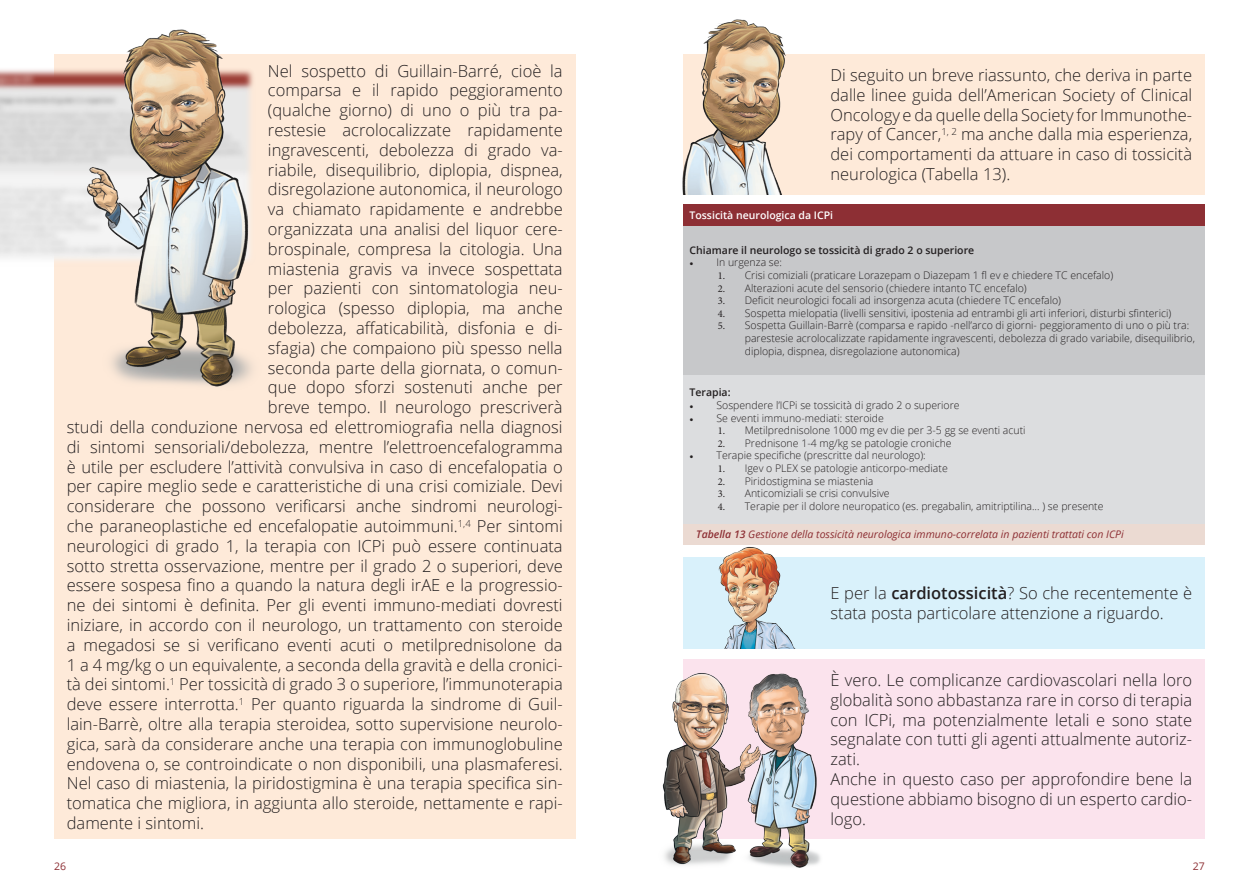
<style>
.page{position:relative;width:1259px;height:893px;background:#fff}
.page>*{position:absolute;margin:0;border:0;box-sizing:border-box;transform-origin:0 0}
.t1{font:300 16.5px/19.8px "Open Sans";color:#231f20}
.t2{font:300 10.5px/12.6px "Open Sans";color:#231f20}
.t3{font:italic 10.5px "Open Sans";color:#8d2f34}
.t4{font:600 10.5px "Open Sans";color:#231f20}
.t5{font:600 10.5px "Open Sans";color:#fff}
.t6{font:10.5px "Open Sans";color:#8d2f34}
.s1{font-family:"Minion Pro";font-weight:400}
.s2{font-weight:600}
</style>
<div class="page">
<div style="left:54px;top:54px;width:521px;height:785px;background:#feead9"></div>
<img style="left:0;top:69px;width:54px;height:189px">
<div style="left:683px;top:54px;width:522px;height:141px;background:#feead9"></div>
<div style="left:683px;top:659px;width:522px;height:180px;background:#fbe3ed"></div>
<div style="left:683px;top:523px;width:522px;height:22px;background:#ebdad2"></div>
<div style="left:683px;top:557px;width:522px;height:91px;background:#d9f1fb"></div>
<img style="left:54px;top:29px;width:200px;height:358px">
<div style="left:683px;top:205px;width:522px;height:21px;background:#8d2f34"></div>
<div style="left:683px;top:226px;width:522px;height:149px;background:#c7c8ca"></div>
<div style="left:683px;top:375px;width:522px;height:148px;background:#dcdddf"></div>
<img style="left:718px;top:547px;width:77px;height:101px">
<img style="left:682px;top:19px;width:104px;height:176px">
<img style="left:662px;top:673px;width:43px;height:192px">
<img style="left:705px;top:673px;width:116px;height:195px">
<p class="t1" style="left:268px;top:60px;width:296px">Nel sospetto di Guillain-Barré, cioè la</p>
<p class="t1" style="left:268px;top:80px;width:296px">comparsa e il rapido peggioramento</p>
<p class="t1" style="left:268px;top:100px;width:296px">(qualche giorno) di uno o più tra pa-</p>
<p class="t1" style="left:268px;top:120px;width:296px">restesie acrolocalizzate rapidamente</p>
<p class="t1" style="left:268px;top:139px;width:296px">ingravescenti, debolezza di grado va-</p>
<p class="t1" style="left:268px;top:159px;width:296px">riabile, disequilibrio, diplopia, dispnea,</p>
<p class="t1" style="left:268px;top:179px;width:296px">disregolazione autonomica, il neurologo</p>
<p class="t1" style="left:268px;top:199px;width:296px">va chiamato rapidamente e andrebbe</p>
<p class="t1" style="left:268px;top:219px;width:296px">organizzata una analisi del liquor cere-</p>
<p class="t1" style="left:268px;top:238px;width:296px">brospinale, compresa la citologia. Una</p>
<p class="t1" style="left:268px;top:258px;width:296px">miastenia gravis va invece sospettata</p>
<p class="t1" style="left:268px;top:278px;width:296px">per pazienti con sintomatologia neu-</p>
<p class="t1" style="left:268px;top:298px;width:296px">rologica (spesso diplopia, ma anche</p>
<p class="t1" style="left:268px;top:318px;width:296px">debolezza, affaticabilità, disfonia e di-</p>
<p class="t1" style="left:268px;top:337px;width:296px">sfagia) che compaiono più spesso nella</p>
<p class="t1" style="left:268px;top:357px;width:296px">seconda parte della giornata, o comun-</p>
<p class="t1" style="left:268px;top:377px;width:296px">que dopo sforzi sostenuti anche per</p>
<p class="t1" style="left:268px;top:397px;width:296px">breve tempo. Il neurologo prescriverà</p>
<p class="t1" style="left:67px;top:417px;width:497px">studi della conduzione nervosa ed elettromiografia nella diagnosi</p>
<p class="t1" style="left:67px;top:436px;width:497px">di sintomi sensoriali/debolezza, mentre l’elettroencefalogramma</p>
<p class="t1" style="left:67px;top:456px;width:497px">è utile per escludere l’attività convulsiva in caso di encefalopatia o</p>
<p class="t1" style="left:67px;top:476px;width:497px">per capire meglio sede e caratteristiche di una crisi comiziale. Devi</p>
<p class="t1" style="left:67px;top:496px;width:497px">considerare che possono verificarsi anche sindromi neurologi-</p>
<p class="t1" style="left:67px;top:516px;width:497px">che paraneoplastiche ed encefalopatie autoimmuni.<sup>1,4</sup> Per sintomi</p>
<p class="t1" style="left:67px;top:535px;width:497px">neurologici di grado 1, la terapia con ICPi può essere continuata</p>
<p class="t1" style="left:67px;top:555px;width:497px">sotto stretta osservazione, mentre per il grado 2 o superiori, deve</p>
<p class="t1" style="left:67px;top:575px;width:497px">essere sospesa fino a quando la natura degli irAE e la progressio-</p>
<p class="t1" style="left:67px;top:595px;width:497px">ne dei sintomi è definita. Per gli eventi immuno-mediati dovresti</p>
<p class="t1" style="left:67px;top:615px;width:497px">iniziare, in accordo con il neurologo, un trattamento con steroide</p>
<p class="t1" style="left:67px;top:634px;width:497px">a megadosi se si verificano eventi acuti o metilprednisolone da</p>
<p class="t1" style="left:67px;top:654px;width:497px">1 a 4 mg/kg o un equivalente, a seconda della gravità e della cronici-</p>
<p class="t1" style="left:67px;top:674px;width:497px">tà dei sintomi.<sup>1</sup> Per tossicità di grado 3 o superiore, l’immunoterapia</p>
<p class="t1" style="left:67px;top:694px;width:497px">deve essere interrotta.<sup>1</sup> Per quanto riguarda la sindrome di Guil-</p>
<p class="t1" style="left:67px;top:714px;width:497px">lain-Barrè, oltre alla terapia steroidea, sotto supervisione neurolo-</p>
<p class="t1" style="left:67px;top:733px;width:497px">gica, sarà da considerare anche una terapia con immunoglobuline</p>
<p class="t1" style="left:67px;top:753px;width:497px">endovena o, se controindicate o non disponibili, una plasmaferesi.</p>
<p class="t1" style="left:67px;top:773px;width:497px">Nel caso di miastenia, la piridostigmina è una terapia specifica sin-</p>
<p class="t1" style="left:67px;top:793px;width:497px">tomatica che migliora, in aggiunta allo steroide, nettamente e rapi-</p>
<p class="t1" style="left:67px;top:813px;width:139px">damente i sintomi.</p>
<p class="t1" style="left:830px;top:65px;width:363px;text-align:justify">Di seguito un breve riassunto, che deriva in parte dalle linee guida dell’American Society of Clinical Oncology e da quelle della Society for Immunothe&shy;rapy of Cancer,<sup>1,</sup> <sup>2</sup> ma anche dalla mia esperienza, dei comportamenti da attuare in caso di tossicità neurologica (Tabella 13).</p>
<p class="t5" style="left:689px;top:208px;width:145px">Tossicità neurologica da ICPi</p>
<p class="t4" style="left:689px;top:243px;width:286px">Chiamare il neurologo se tossicità di grado 2 o superiore</p>
<p class="t2" style="left:689px;top:256px;width:94px"><span class="s1">•</span> In urgenza se:</p>
<p class="t2" style="left:718px;top:269px;width:397px"><span class="s1">1.</span> Crisi comiziali (praticare Lorazepam o Diazepam 1 fl ev e chiedere TC encefalo)</p>
<p class="t2" style="left:718px;top:281px;width:310px"><span class="s1">2.</span> Alterazioni acute del sensorio (chiedere intanto TC encefalo)</p>
<p class="t2" style="left:718px;top:294px;width:345px"><span class="s1">3.</span> Deficit neurologici focali ad insorgenza acuta (chiedere TC encefalo)</p>
<p class="t2" style="left:718px;top:306px;width:455px"><span class="s1">4.</span> Sospetta mielopatia (livelli sensitivi, ipostenia ad entrambi gli arti inferiori, disturbi sfinterici)</p>
<p class="t2" style="left:745px;top:319px;width:452px;text-indent:-27px"><span class="s1">5.</span> Sospetta Guillain-Barrè (comparsa e rapido -nell’arco di giorni- peggioramento di uno o più tra: parestesie acrolocalizzate rapidamente ingravescenti, debolezza di grado variabile, disequilibrio, diplopia, dispnea, disregolazione autonomica)</p>
<p class="t4" style="left:689px;top:385px;width:43px">Terapia:</p>
<p class="t2" style="left:689px;top:399px;width:272px"><span class="s1">•</span> Sospendere l’ICPi se tossicità di grado 2 o superiore</p>
<p class="t2" style="left:689px;top:411px;width:196px"><span class="s1">•</span> Se eventi immuno-mediati: steroide</p>
<p class="t2" style="left:718px;top:424px;width:309px"><span class="s1">1.</span> Metilprednisolone 1000 mg ev die per 3-5 gg se eventi acuti</p>
<p class="t2" style="left:718px;top:436px;width:235px"><span class="s1">2.</span> Prednisone 1-4 mg/kg se patologie croniche</p>
<p class="t2" style="left:689px;top:449px;width:238px"><span class="s1">•</span> Terapie specifiche (prescritte dal neurologo):</p>
<p class="t2" style="left:718px;top:462px;width:231px"><span class="s1">1.</span> Igev o PLEX se patologie anticorpo-mediate</p>
<p class="t2" style="left:718px;top:474px;width:157px"><span class="s1">2.</span> Piridostigmina se miastenia</p>
<p class="t2" style="left:718px;top:487px;width:173px"><span class="s1">3.</span> Anticomiziali se crisi convulsive</p>
<p class="t2" style="left:718px;top:499px;width:387px"><span class="s1">4.</span> Terapie per il dolore neuropatico (es. pregabalin, amitriptilina... ) se presente</p>
<p class="t3" style="left:696px;top:527px;width:429px"><span class="s2">Tabella 13</span> Gestione della tossicità neurologica immuno-correlata in pazienti trattati con ICPi</p>
<p class="t1" style="left:830px;top:583px;width:363px">E per la <span class="s2">cardiotossicità</span>? So che recentemente è stata posta particolare attenzione a riguardo.</p>
<p class="t1" style="left:830px;top:670px;width:363px">È vero. Le complicanze cardiovascolari nella loro globalità sono abbastanza rare in corso di terapia con ICPi, ma potenzialmente letali e sono state segnalate con tutti gli agenti attualmente autoriz&shy;zati.<br>Anche in questo caso per approfondire bene la questione abbiamo bisogno di un esperto cardio&shy;logo.</p>
<p class="t6" style="left:54px;top:859px;width:14px">26</p>
<p class="t6" style="left:1193px;top:859px;width:14px">27</p>
</div>
